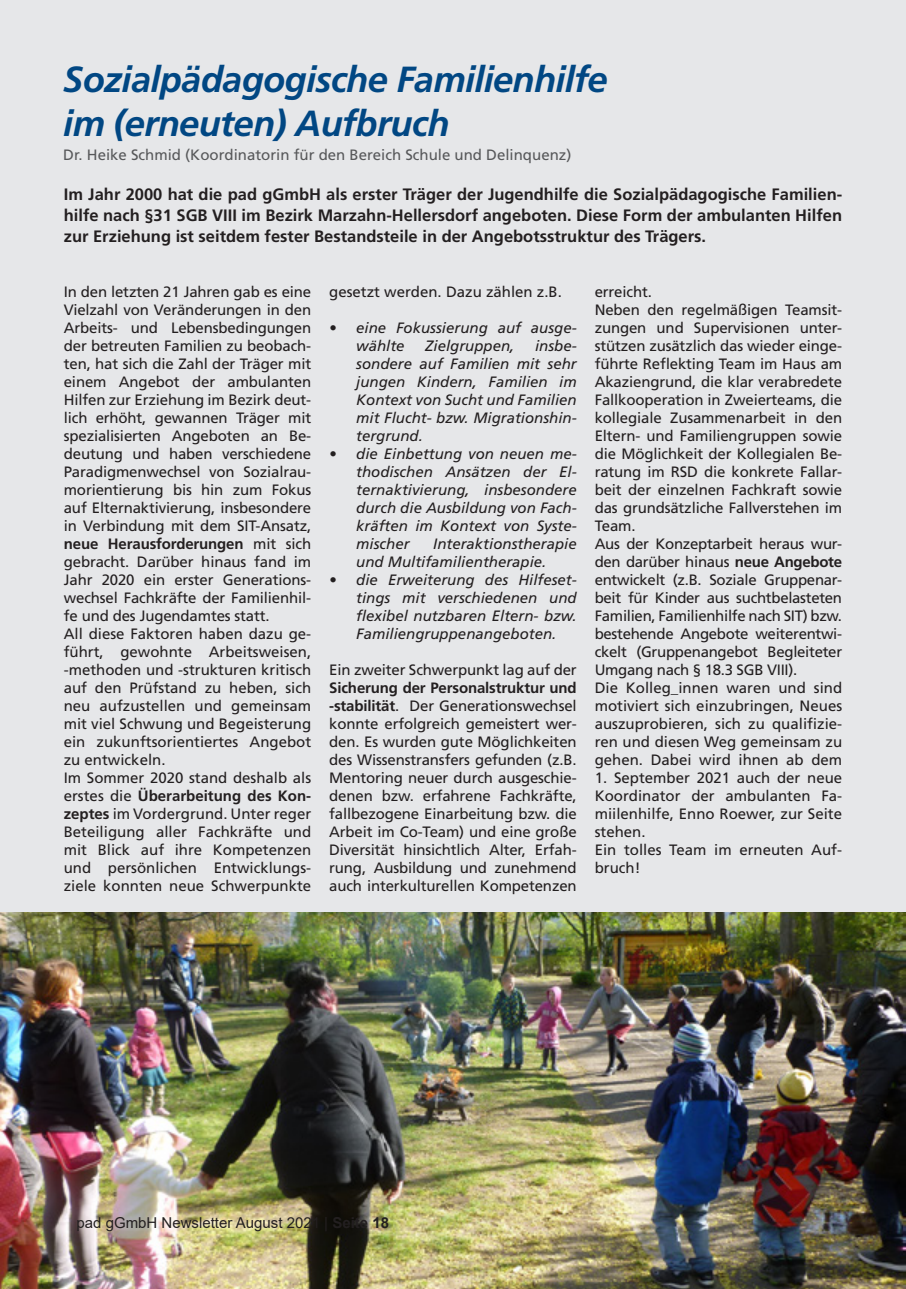
<style>
.page{position:relative;width:906px;height:1289px;background:#fff}
.page>*{position:absolute;margin:0;border:0;box-sizing:border-box;transform-origin:0 0}
.t1{font:italic 700 36.3px/43.5px "Frutiger";letter-spacing:-.02em;color:#014783}
.t2{font:700 16.5px/21px "Frutiger";color:#231f20;text-align:justify}
.t3{font:15px/18px "Frutiger";letter-spacing:-.01em;color:#231f20}
.t4{font:italic 15px/18px "Frutiger";color:#231f20;text-align:justify}
.t5{font:15px "Frutiger";color:#57585a}
.t6{font:15px "Arial";color:#231f20}
.s1{font-weight:700}
</style>
<div class="page">
<div style="left:0;top:0;width:906px;height:1288px;background:#e6e7e9"></div>
<img style="left:0;top:912px;width:906px;height:376px">
<h1 class="t1" style="left:63px;top:57px;width:546px">Sozialpädagogische Familienhilfe im (erneuten) Aufbruch</h1>
<p class="t5" style="left:63px;top:146px;width:509px">Dr. Heike Schmid (Koordinatorin für den Bereich Schule und Delinquenz)</p>
<p class="t2" style="left:64px;top:184px;width:780px">Im Jahr 2000 hat die pad gGmbH als erster Träger der Jugendhilfe die Sozialpädagogische Familien&shy;hilfe nach §31 SGB VIII im Bezirk Marzahn-Hellersdorf angeboten. Diese Form der ambulanten Hilfen zur Erziehung ist seitdem fester Bestandsteile in der Angebotsstruktur des Trägers.</p>
<p class="t3" style="left:64px;top:282px;width:249px">In den letzten 21 Jahren gab es eine Vielzahl von Veränderungen in den Arbeits- und Lebensbedingungen der betreuten Familien zu beobach&shy;ten, hat sich die Zahl der Träger mit einem Angebot der ambulanten Hilfen zur Erziehung im Bezirk deut&shy;lich erhöht, gewannen Träger mit spezialisierten Angeboten an Be&shy;deutung und haben verschiedene Paradigmenwechsel von Sozialrau&shy;morientierung bis hin zum Fokus auf Elternaktivierung, insbesondere in Verbindung mit dem SIT-Ansatz, <span class="s1">neue Herausforderungen</span> mit sich gebracht. Darüber hinaus fand im Jahr 2020 ein erster Generations&shy;wechsel Fachkräfte der Familienhil&shy;fe und des Jugendamtes statt.<br>All diese Faktoren haben dazu ge&shy;führt, gewohnte Arbeitsweisen, -methoden und -strukturen kritisch auf den Prüfstand zu heben, sich neu aufzustellen und gemeinsam mit viel Schwung und Begeisterung ein zukunftsorientiertes Angebot zu entwickeln.<br>Im Sommer 2020 stand deshalb als erstes die <span class="s1">Überarbeitung des Kon&shy;zeptes</span> im Vordergrund. Unter reger Beteiligung aller Fachkräfte und mit Blick auf ihre Kompetenzen und persönlichen Entwicklungs&shy;ziele konnten neue Schwerpunkte</p>
<p class="t3" style="left:329px;top:282px;width:234px">gesetzt werden. Dazu zählen z.B.</p>
<p class="t4" style="left:356px;top:318px;width:222px;text-indent:-27px">• eine Fokussierung auf ausge&shy;wählte</p>
<p class="t4" style="left:356px;top:336px;width:222px;text-indent:179px">insbe&shy;sondere auf Familien mit sehr jungen Kindern, Familien im Kontext von Sucht und Familien mit Flucht- bzw. Migrationshin&shy;tergrund.</p>
<p class="t4" style="left:356px;top:444px;width:222px;text-indent:-27px">• die Einbettung von neuen me&shy;thodischen Ansätzen der El&shy;ternaktivierung, insbesondere durch die Ausbildung von Fach&shy;kräften im Kontext von Syste&shy;mischer</p>
<p class="t4" style="left:425px;top:336px;width:91px">Zielgruppen,</p>
<p class="t4" style="left:356px;top:534px;width:222px;text-indent:77px">Interaktionstherapie und Multifamilientherapie.</p>
<p class="t4" style="left:356px;top:570px;width:222px;text-indent:-27px">• die Erweiterung des Hilfeset&shy;tings mit verschiedenen und flexibel nutzbaren Eltern- bzw.<br>Familiengruppenangeboten.</p>
<p class="t3" style="left:329px;top:660px;width:249px">Ein zweiter Schwerpunkt lag auf der</p>
<p class="t3" style="left:329px;top:678px;width:249px;text-align:justify"><span class="s1">Sicherung der Personalstruktur und -stabilität</span>. Der Generationswechsel konnte erfolgreich gemeistert wer&shy;den. Es wurden gute Möglichkeiten des Wissenstransfers gefunden (z.B.<br>Mentoring neuer durch ausgeschie&shy;denen bzw. erfahrene Fachkräfte, fallbezogene Einarbeitung bzw. die Arbeit im Co-Team) und eine große Diversität hinsichtlich Alter, Erfah&shy;rung, Ausbildung und zunehmend auch interkulturellen Kompetenzen</p>
<p class="t3" style="left:595px;top:282px;width:249px">erreicht.<br>Neben den regelmäßigen Teamsit&shy;zungen und Supervisionen unter&shy;stützen zusätzlich das wieder einge&shy;führte Reflekting Team im Haus am<br>Akaziengrund, die klar verabredete<br>Fallkooperation in Zweierteams, die kollegiale Zusammenarbeit in den<br>Eltern- und Familiengruppen sowie die Möglichkeit der Kollegialen Be&shy;ratung im RSD die konkrete Fallar&shy;beit der einzelnen Fachkraft sowie das grundsätzliche Fallverstehen im<br>Team.<br>Aus der Konzeptarbeit heraus wur&shy;den darüber hinaus <span class="s1">neue Angebote </span>entwickelt (z.B. Soziale Gruppenar&shy;beit für Kinder aus suchtbelasteten<br>Familien, Familienhilfe nach SIT) bzw. bestehende Angebote weiterentwi&shy;ckelt (Gruppenangebot Begleiteter<br>Umgang nach § 18.3 SGB VIII).<br>Die Kolleg_innen waren und sind motiviert sich einzubringen, Neues auszuprobieren, sich zu qualifizie&shy;ren und diesen Weg gemeinsam zu gehen. Dabei wird ihnen ab dem</p>
<p class="t3" style="left:595px;top:768px;width:249px">1. September 2021 auch der neue<br>Koordinator der ambulanten Fa&shy;miilenhilfe, Enno Roewer, zur Seite stehen.<br>Ein tolles Team im erneuten Auf&shy;bruch!</p>
<p class="t6" style="left:77px;top:1211px;width:314px">pad gGmbH Newsletter August 2021 | <span class="s1">Seite 18</span></p>
</div>
